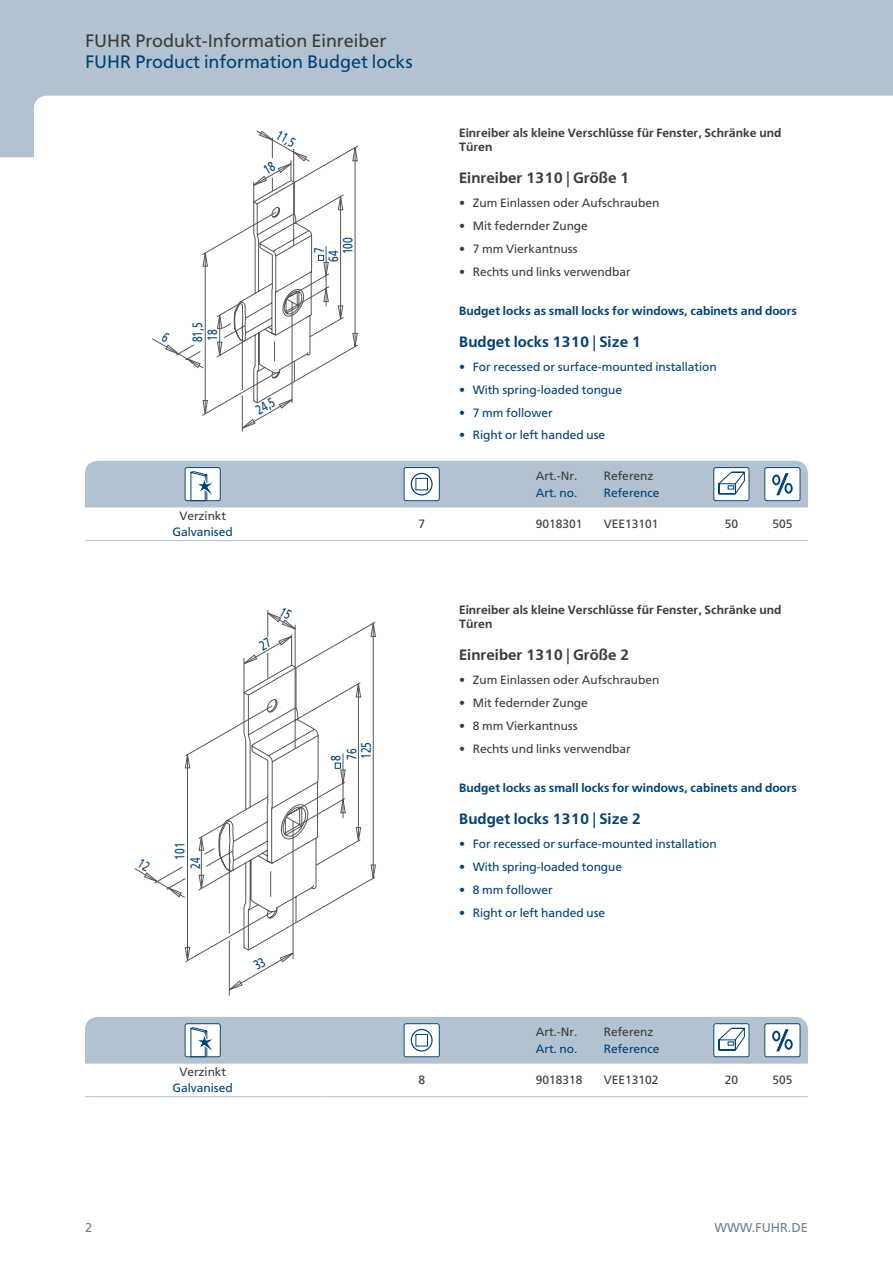
<style>
.page{position:relative;width:893px;height:1263px;background:#fff}
.page>*{position:absolute;margin:0;border:0;box-sizing:border-box;transform-origin:0 0}
.t1{font:18px "Free Set";color:#004174}
.t2{font:18px "Free Set";color:#3c3c3b}
.t3{font:600 15px "Free Set";color:#004174}
.t4{font:600 15px "Free Set";color:#3c3c3b}
.t5{font:13.5px/15px "Free Set";color:#004174;scale:.75 1}
.t6{font:12.75px "Free Set";color:#6d808d}
.t7{font:12px "Free Set";color:#3c3c3b}
.t8{font:12px "Free Set";color:#004174}
.t9{font:600 12px/14.4px "Free Set";color:#3c3c3b}
.t10{font:600 12px "Free Set";color:#004174}
</style>
<div class="page">
<svg style="left:0;top:0;width:893px;height:157px;fill:#b3c2d0"></svg>
<svg style="left:152px;top:130px;width:206px;height:302px"></svg>
<hr style="left:85px;top:540px;width:235px;height:1px;background:#b3c2d0">
<hr style="left:320px;top:540px;width:203px;height:1px;background:#b3c2d0">
<hr style="left:523px;top:540px;width:68px;height:1px;background:#b3c2d0">
<hr style="left:591px;top:540px;width:115px;height:1px;background:#b3c2d0">
<hr style="left:706px;top:540px;width:51px;height:1px;background:#b3c2d0">
<hr style="left:757px;top:540px;width:51px;height:1px;background:#b3c2d0">
<svg style="left:85px;top:461px;width:723px;height:46px"></svg>
<div style="left:764px;top:467px;width:36px;height:34px;border:1px solid #004174;border-radius:2px"></div>
<svg style="left:135px;top:610px;width:241px;height:385px"></svg>
<svg style="left:335px;top:763px;width:6px;height:5px"></svg>
<hr style="left:85px;top:1096px;width:235px;height:1px;background:#b3c2d0">
<hr style="left:320px;top:1096px;width:203px;height:1px;background:#b3c2d0">
<hr style="left:523px;top:1096px;width:68px;height:1px;background:#b3c2d0">
<hr style="left:591px;top:1096px;width:115px;height:1px;background:#b3c2d0">
<hr style="left:706px;top:1096px;width:51px;height:1px;background:#b3c2d0">
<hr style="left:757px;top:1096px;width:51px;height:1px;background:#b3c2d0">
<svg style="left:85px;top:1017px;width:723px;height:47px"></svg>
<div style="left:764px;top:1023px;width:36px;height:34px;border:1px solid #004174;border-radius:2px"></div>
<svg style="left:234px;top:161px;width:78px;height:242px"></svg>
<svg style="left:161px;top:332px;width:9px;height:10px"></svg>
<svg style="left:137px;top:858px;width:14px;height:13px"></svg>
<svg style="left:253px;top:957px;width:13px;height:13px"></svg>
<svg style="left:258px;top:637px;width:14px;height:13px"></svg>
<svg style="left:279px;top:610px;width:13px;height:10px"></svg>
<h1 class="t2" style="left:85px;top:30px;width:303px">FUHR Produkt-Information Einreiber</h1>
<h1 class="t1" style="left:85px;top:51px;width:329px">FUHR Product information Budget locks</h1>
<p class="t5" style="left:190px;top:342px;width:28px;rotate:-90deg">81,5<br>18</p>
<p class="t5" style="left:281px;top:127px;width:28px;rotate:30deg">11,5</p>
<p class="t5" style="left:340px;top:254px;width:24px;rotate:-90deg">100</p>
<p class="t5" style="left:311px;top:253px;width:9px;rotate:-90deg">7</p>
<p class="t5" style="left:326px;top:262px;width:17px;rotate:-90deg">64</p>
<p class="t5" style="left:253px;top:404px;width:28px;rotate:-30deg">24,5</p>
<p class="t9" style="left:459px;top:125px;width:324px">Einreiber als kleine Verschlüsse für Fenster, Schränke und<br>Türen</p>
<p class="t4" style="left:459px;top:169px;width:172px">Einreiber 1310 | Größe 1</p>
<p class="t7" style="left:459px;top:196px;width:202px">• Zum Einlassen oder Aufschrauben</p>
<p class="t7" style="left:459px;top:219px;width:130px">• Mit federnder Zunge</p>
<p class="t7" style="left:459px;top:241px;width:120px">• 7 mm Vierkantnuss</p>
<p class="t7" style="left:459px;top:264px;width:173px">• Rechts und links verwendbar</p>
<p class="t10" style="left:459px;top:303px;width:339px">Budget locks as small locks for windows, cabinets and doors</p>
<p class="t3" style="left:459px;top:333px;width:183px">Budget locks 1310 | Size 1</p>
<p class="t8" style="left:459px;top:359px;width:259px">• For recessed or surface-mounted installation</p>
<p class="t8" style="left:459px;top:382px;width:164px">• With spring-loaded tongue</p>
<p class="t8" style="left:459px;top:405px;width:95px">• 7 mm follower</p>
<p class="t8" style="left:459px;top:428px;width:148px">• Right or left handed use</p>
<p class="t7" style="left:536px;top:469px;width:43px">Art.-Nr.</p>
<p class="t8" style="left:536px;top:485px;width:43px">Art. no.</p>
<p class="t7" style="left:604px;top:469px;width:51px">Referenz</p>
<p class="t8" style="left:604px;top:485px;width:57px">Reference</p>
<p class="t7" style="left:179px;top:508px;width:48px">Verzinkt</p>
<p class="t8" style="left:173px;top:525px;width:62px">Galvanised</p>
<p class="t5" style="left:172px;top:860px;width:24px;rotate:-90deg">101</p>
<p class="t5" style="left:188px;top:869px;width:17px;rotate:-90deg">24</p>
<p class="t7" style="left:179px;top:1065px;width:48px">Verzinkt</p>
<p class="t8" style="left:173px;top:1081px;width:62px">Galvanised</p>
<p class="t5" style="left:359px;top:759px;width:24px;rotate:-90deg">125</p>
<p class="t5" style="left:344px;top:759px;width:17px;rotate:-90deg">76</p>
<p class="t5" style="left:328px;top:761px;width:9px;rotate:-90deg">8</p>
<p class="t7" style="left:418px;top:517px;width:8px">7</p>
<p class="t7" style="left:536px;top:517px;width:48px">9018301</p>
<p class="t7" style="left:604px;top:517px;width:56px">VEE13101</p>
<p class="t7" style="left:725px;top:517px;width:15px">50</p>
<p class="t7" style="left:772px;top:517px;width:22px">505</p>
<p class="t9" style="left:459px;top:603px;width:324px">Einreiber als kleine Verschlüsse für Fenster, Schränke und<br>Türen</p>
<p class="t4" style="left:459px;top:646px;width:172px">Einreiber 1310 | Größe 2</p>
<p class="t7" style="left:459px;top:673px;width:202px">• Zum Einlassen oder Aufschrauben</p>
<p class="t7" style="left:459px;top:696px;width:130px">• Mit federnder Zunge</p>
<p class="t7" style="left:459px;top:719px;width:120px">• 8 mm Vierkantnuss</p>
<p class="t7" style="left:459px;top:741px;width:173px">• Rechts und links verwendbar</p>
<p class="t10" style="left:459px;top:780px;width:339px">Budget locks as small locks for windows, cabinets and doors</p>
<p class="t3" style="left:459px;top:810px;width:183px">Budget locks 1310 | Size 2</p>
<p class="t8" style="left:459px;top:837px;width:259px">• For recessed or surface-mounted installation</p>
<p class="t8" style="left:459px;top:859px;width:164px">• With spring-loaded tongue</p>
<p class="t8" style="left:459px;top:882px;width:95px">• 8 mm follower</p>
<p class="t8" style="left:459px;top:905px;width:148px">• Right or left handed use</p>
<p class="t7" style="left:536px;top:1025px;width:43px">Art.-Nr.</p>
<p class="t8" style="left:536px;top:1041px;width:43px">Art. no.</p>
<p class="t7" style="left:604px;top:1025px;width:51px">Referenz</p>
<p class="t8" style="left:604px;top:1041px;width:57px">Reference</p>
<p class="t7" style="left:418px;top:1073px;width:8px">8</p>
<p class="t7" style="left:536px;top:1073px;width:48px">9018318</p>
<p class="t7" style="left:604px;top:1073px;width:56px">VEE13102</p>
<p class="t7" style="left:725px;top:1073px;width:15px">20</p>
<p class="t7" style="left:772px;top:1073px;width:22px">505</p>
<p class="t6" style="left:85px;top:1220px;width:9px">2</p>
<p class="t6" style="left:714px;top:1220px;width:95px">WWW.FUHR.DE</p>
</div>
